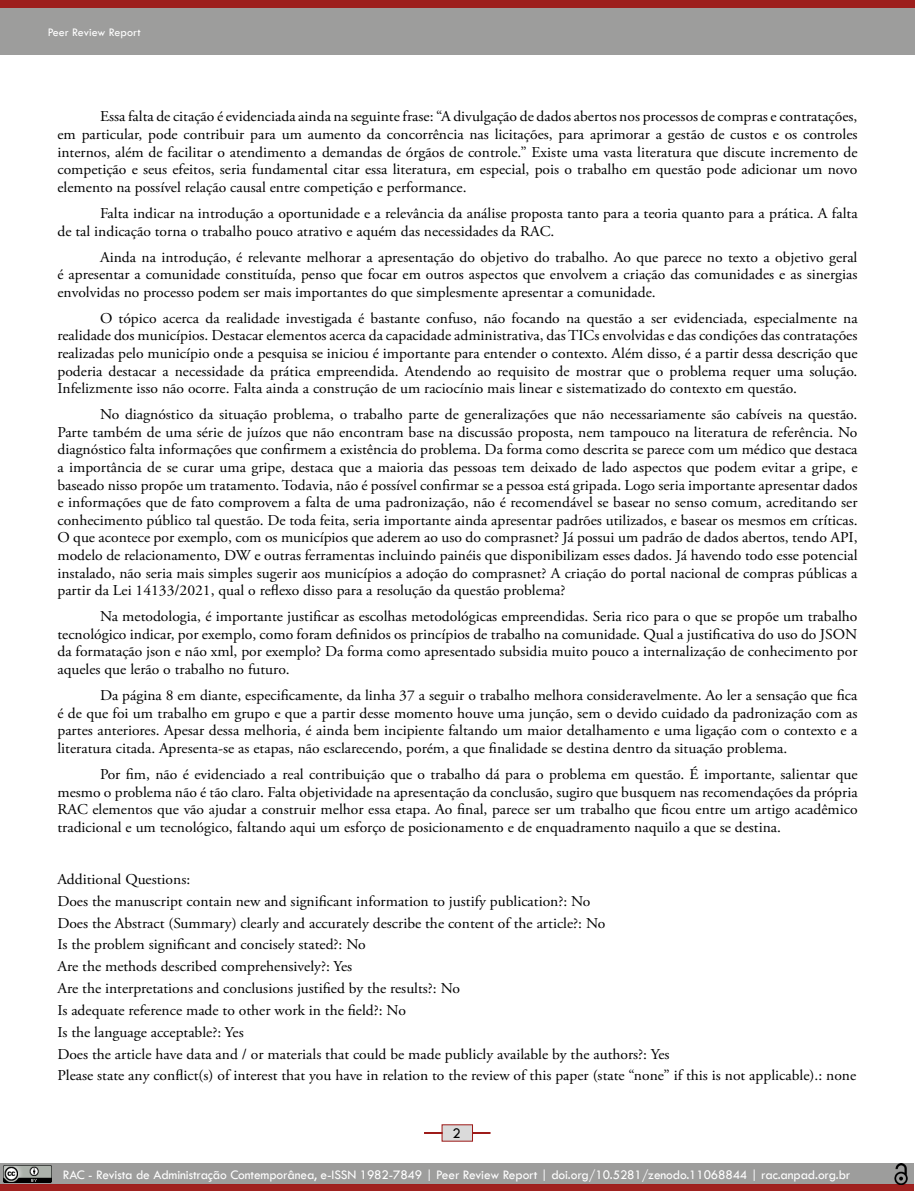
<style>
.page{position:relative;width:915px;height:1191px;background:#fff}
.page>*{position:absolute;margin:0;border:0;box-sizing:border-box;transform-origin:0 0}
.t1{font:15px/17.5px "Adobe Garamond Pro";color:#000;text-align:justify;scale:1.04 1}
.t2{font:15px "Tw Cen";color:#000}
.t3{font:13.5px "Tw Cen";letter-spacing:-.01em;color:#fff}
.t4{font:12px "Tw Cen";color:#fff}
</style>
<div class="page">
<svg style="left:424px;top:1124px;width:67px;height:18px"></svg>
<div style="left:0;top:0;width:914px;height:54px;background:#9d9d9c"></div>
<div style="left:0;top:0;width:914px;height:7px;background:#9d1a18"></div>
<div style="left:0;top:1163px;width:913px;height:21px;background:#9d9d9c"></div>
<div style="left:0;top:1184px;width:913px;height:7px;background:#a0211f"></div>
<img style="left:4px;top:1165px;width:48px;height:17px">
<img style="left:894px;top:1163px;width:13px;height:21px">
<p class="t4" style="left:48px;top:25px;width:94px">Peer Review Report</p>
<p class="t1" style="left:57px;top:108px;width:770px;text-indent:43px">Essa falta de citação é evidenciada ainda na seguinte frase: “A divulgação de dados abertos nos processos de compras e contratações, em particular, pode contribuir para um aumento da concorrência nas licitações, para aprimorar a gestão de custos e os controles internos, além de facilitar o atendimento a demandas de órgãos de controle.” Existe uma vasta literatura que discute incremento de competição e seus efeitos, seria fundamental citar essa literatura, em especial, pois o trabalho em questão pode adicionar um novo elemento na possível relação causal entre competição e performance.</p>
<p class="t1" style="left:57px;top:205px;width:770px;text-indent:43px">Falta indicar na introdução a oportunidade e a relevância da análise proposta tanto para a teoria quanto para a prática. A falta de tal indicação torna o trabalho pouco atrativo e aquém das necessidades da RAC.</p>
<p class="t1" style="left:57px;top:248px;width:770px;text-indent:43px">Ainda na introdução, é relevante melhorar a apresentação do objetivo do trabalho. Ao que parece no texto a objetivo geral é apresentar a comunidade constituída, penso que focar em outros aspectos que envolvem a criação das comunidades e as sinergias envolvidas no processo podem ser mais importantes do que simplesmente apresentar a comunidade.</p>
<p class="t1" style="left:57px;top:310px;width:770px;text-indent:43px">O tópico acerca da realidade investigada é bastante confuso, não focando na questão a ser evidenciada, especialmente na realidade dos municípios. Destacar elementos acerca da capacidade administrativa, das TICs envolvidas e das condições das contratações realizadas pelo município onde a pesquisa se iniciou é importante para entender o contexto. Além disso, é a partir dessa descrição que poderia destacar a necessidade da prática empreendida. Atendendo ao requisito de mostrar que o problema requer uma solução.<br>Infelizmente isso não ocorre. Falta ainda a construção de um raciocínio mais linear e sistematizado do contexto em questão.</p>
<p class="t1" style="left:57px;top:406px;width:770px;text-indent:43px">No diagnóstico da situação problema, o trabalho parte de generalizações que não necessariamente são cabíveis na questão.<br>Parte também de uma série de juízos que não encontram base na discussão proposta, nem tampouco na literatura de referência. No diagnóstico falta informações que confirmem a existência do problema. Da forma como descrita se parece com um médico que destaca a importância de se curar uma gripe, destaca que a maioria das pessoas tem deixado de lado aspectos que podem evitar a gripe, e baseado nisso propõe um tratamento. Todavia, não é possível confirmar se a pessoa está gripada. Logo seria importante apresentar dados e informações que de fato comprovem a falta de uma padronização, não é recomendável se basear no senso comum, acreditando ser conhecimento público tal questão. De toda feita, seria importante ainda apresentar padrões utilizados, e basear os mesmos em críticas.<br>O que acontece por exemplo, com os municípios que aderem ao uso do comprasnet? Já possui um padrão de dados abertos, tendo API, modelo de relacionamento, DW e outras ferramentas incluindo painéis que disponibilizam esses dados. Já havendo todo esse potencial instalado, não seria mais simples sugerir aos municípios a adoção do comprasnet? A criação do portal nacional de compras públicas a partir da Lei 14133/2021, qual o reflexo disso para a resolução da questão problema?</p>
<p class="t1" style="left:57px;top:608px;width:770px;text-indent:43px">Na metodologia, é importante justificar as escolhas metodológicas empreendidas. Seria rico para o que se propõe um trabalho tecnológico indicar, por exemplo, como foram definidos os princípios de trabalho na comunidade. Qual a justificativa do uso do JSON da formatação json e não xml, por exemplo? Da forma como apresentado subsidia muito pouco a internalização de conhecimento por aqueles que lerão o trabalho no futuro.</p>
<p class="t1" style="left:57px;top:687px;width:770px;text-indent:43px">Da página 8 em diante, especificamente, da linha 37 a seguir o trabalho melhora consideravelmente. Ao ler a sensação que fica é de que foi um trabalho em grupo e que a partir desse momento houve uma junção, sem o devido cuidado da padronização com as partes anteriores. Apesar dessa melhoria, é ainda bem incipiente faltando um maior detalhamento e uma ligação com o contexto e a literatura citada. Apresenta-se as etapas, não esclarecendo, porém, a que finalidade se destina dentro da situação problema.</p>
<p class="t1" style="left:57px;top:766px;width:770px;text-indent:43px">Por fim, não é evidenciado a real contribuição que o trabalho dá para o problema em questão. É importante, salientar que mesmo o problema não é tão claro. Falta objetividade na apresentação da conclusão, sugiro que busquem nas recomendações da própria RAC elementos que vão ajudar a construir melhor essa etapa. Ao final, parece ser um trabalho que ficou entre um artigo acadêmico tradicional e um tecnológico, faltando aqui um esforço de posicionamento e de enquadramento naquilo a que se destina.</p>
<p class="t1" style="left:57px;top:868px;width:769px;line-height:21.9px;text-align:left">Additional Questions:<br>Does the manuscript contain new and significant information to justify publication?: No<br>Does the Abstract (Summary) clearly and accurately describe the content of the article?: No<br>Is the problem significant and concisely stated?: No<br>Are the methods described comprehensively?: Yes<br>Are the interpretations and conclusions justified by the results?: No<br>Is adequate reference made to other work in the field?: No<br>Is the language acceptable?: Yes<br>Does the article have data and / or materials that could be made publicly available by the authors?: Yes<br>Please state any conflict(s) of interest that you have in relation to the review of this paper (state “none” if this is not applicable).: none</p>
<p class="t2" style="left:452px;top:1123px;width:10px">2</p>
<p class="t3" style="left:63px;top:1166px;width:788px">RAC - Revista de Administração Contemporânea, e-ISSN 1982-7849 | Peer Review Report | doi.org/10.5281/zenodo.11068844 | rac.anpad.org.br</p>
</div>
